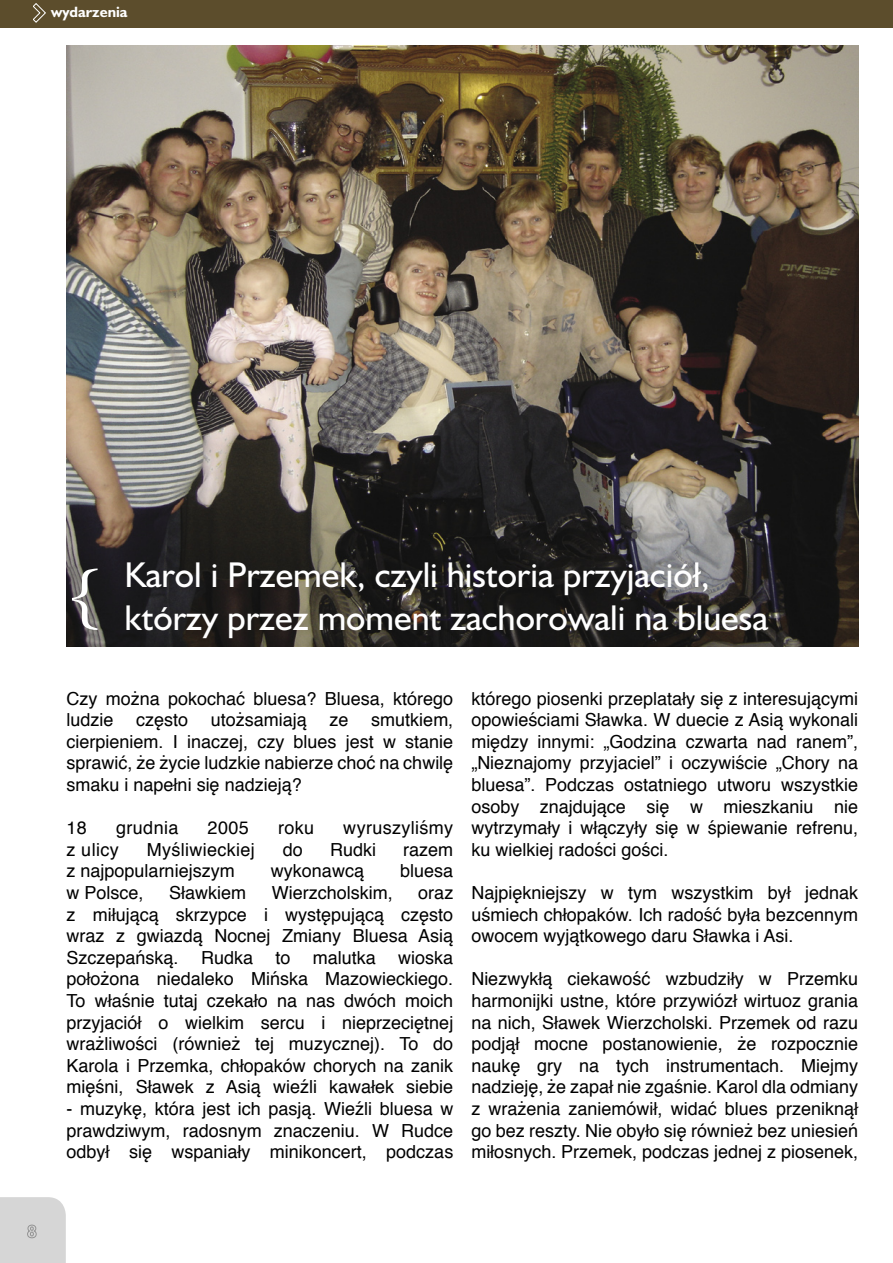
<style>
.page{position:relative;width:893px;height:1263px;background:#fff}
.page>*{position:absolute;margin:0;border:0;box-sizing:border-box;transform-origin:0 0}
.t1{font:36px/43.2px "Humanist 521 PL";color:#fff;text-align:center}
.t2{font:18px/21.6px "Helvetica";color:#000;text-align:justify}
.t3{font:18px "Helvetica";letter-spacing:.02em;color:#000}
.t4{font:700 15px "Humanist 521 PL";color:#fff}
</style>
<div class="page">
<div style="left:0;top:1197px;width:66px;height:66px;background:#d6d6d6"></div>
<div style="left:0;top:0;width:893px;height:27px;background:#5c4d2c"></div>
<svg style="left:33px;top:3px;width:13px;height:19px"></svg>
<img style="left:67px;top:45px;width:791px;height:602px">
<p class="t4" style="left:51px;top:2px;width:78px">wydarzenia</p>
<h1 class="t1" style="left:68px;top:552px;width:702px">Karol i Przemek, czyli historia przyjaciół,<br><sup>{</sup> którzy przez moment zachorowali na bluesa</h1>
<p class="t2" style="left:67px;top:688px;width:388px">Czy można pokochać bluesa? Bluesa, którego ludzie</p>
<p class="t2" style="left:136px;top:710px;width:54px">często</p>
<p class="t2" style="left:211px;top:710px;width:98px">utożsamiają</p>
<p class="t2" style="left:330px;top:710px;width:21px">ze</p>
<p class="t2" style="left:67px;top:710px;width:388px;text-indent:305px">smutkiem, cierpieniem. I inaczej, czy blues jest w stanie sprawić, że życie ludzkie nabierze choć na chwilę smaku i napełni się nadzieją?</p>
<p class="t2" style="left:67px;top:818px;width:22px">18</p>
<p class="t3" style="left:116px;top:816px;width:64px">grudnia</p>
<p class="t2" style="left:208px;top:818px;width:43px">2005</p>
<p class="t2" style="left:278px;top:818px;width:38px">roku</p>
<p class="t3" style="left:343px;top:816px;width:111px">wyruszyliśmy</p>
<p class="t2" style="left:67px;top:840px;width:54px">z ulicy</p>
<p class="t3" style="left:147px;top:837px;width:110px">Myśliwieckiej</p>
<p class="t2" style="left:283px;top:840px;width:22px">do</p>
<p class="t2" style="left:330px;top:840px;width:48px">Rudki</p>
<p class="t2" style="left:403px;top:840px;width:52px">razem</p>
<p class="t2" style="left:67px;top:861px;width:170px">z najpopularniejszym</p>
<p class="t2" style="left:271px;top:861px;width:95px">wykonawcą</p>
<p class="t2" style="left:400px;top:861px;width:55px">bluesa</p>
<p class="t2" style="left:67px;top:883px;width:79px">w Polsce,</p>
<p class="t2" style="left:169px;top:883px;width:79px">Sławkiem</p>
<p class="t2" style="left:272px;top:883px;width:122px">Wierzcholskim,</p>
<p class="t2" style="left:67px;top:883px;width:388px;text-indent:352px">oraz z miłującą skrzypce i występującą często wraz z gwiazdą Nocnej Zmiany Bluesa Asią Szczepańską. Rudka to malutka wioska położona niedaleko Mińska Mazowieckiego.<br>To właśnie tutaj czekało na nas dwóch moich przyjaciół o wielkim sercu i nieprzeciętnej wrażliwości (również tej muzycznej). To do Karola i Przemka, chłopaków chorych na zanik mięśni, Sławek z Asią wieźli kawałek siebie</p>
<p class="t2" style="left:67px;top:1099px;width:388px">- muzykę, która jest ich pasją. Wieźli bluesa w prawdziwym, radosnym znaczeniu. W Rudce odbył się wspaniały minikoncert, podczas</p>
<p class="t2" style="left:471px;top:688px;width:388px">którego piosenki przeplatały się z interesującymi opowieściami Sławka. W duecie z Asią wykonali między innymi: „Godzina czwarta nad ranem”, „Nieznajomy przyjaciel” i oczywiście „Chory na bluesa”. Podczas ostatniego utworu wszystkie osoby znajdujące się w mieszkaniu nie wytrzymały i włączyły się w śpiewanie refrenu, ku wielkiej radości gości.</p>
<p class="t2" style="left:471px;top:883px;width:388px">Najpiękniejszy w tym wszystkim był jednak uśmiech chłopaków. Ich radość była bezcennym owocem wyjątkowego daru Sławka i Asi.</p>
<p class="t2" style="left:471px;top:969px;width:388px">Niezwykłą ciekawość wzbudziły w Przemku harmonijki ustne, które przywiózł wirtuoz grania na nich, Sławek Wierzcholski. Przemek od razu podjął mocne postanowienie, że rozpocznie naukę gry na tych instrumentach. Miejmy nadzieję, że zapał nie zgaśnie. Karol dla odmiany z wrażenia zaniemówił, widać blues przeniknął go bez reszty. Nie obyło się również bez uniesień miłosnych. Przemek, podczas jednej z piosenek,</p>
</div>
